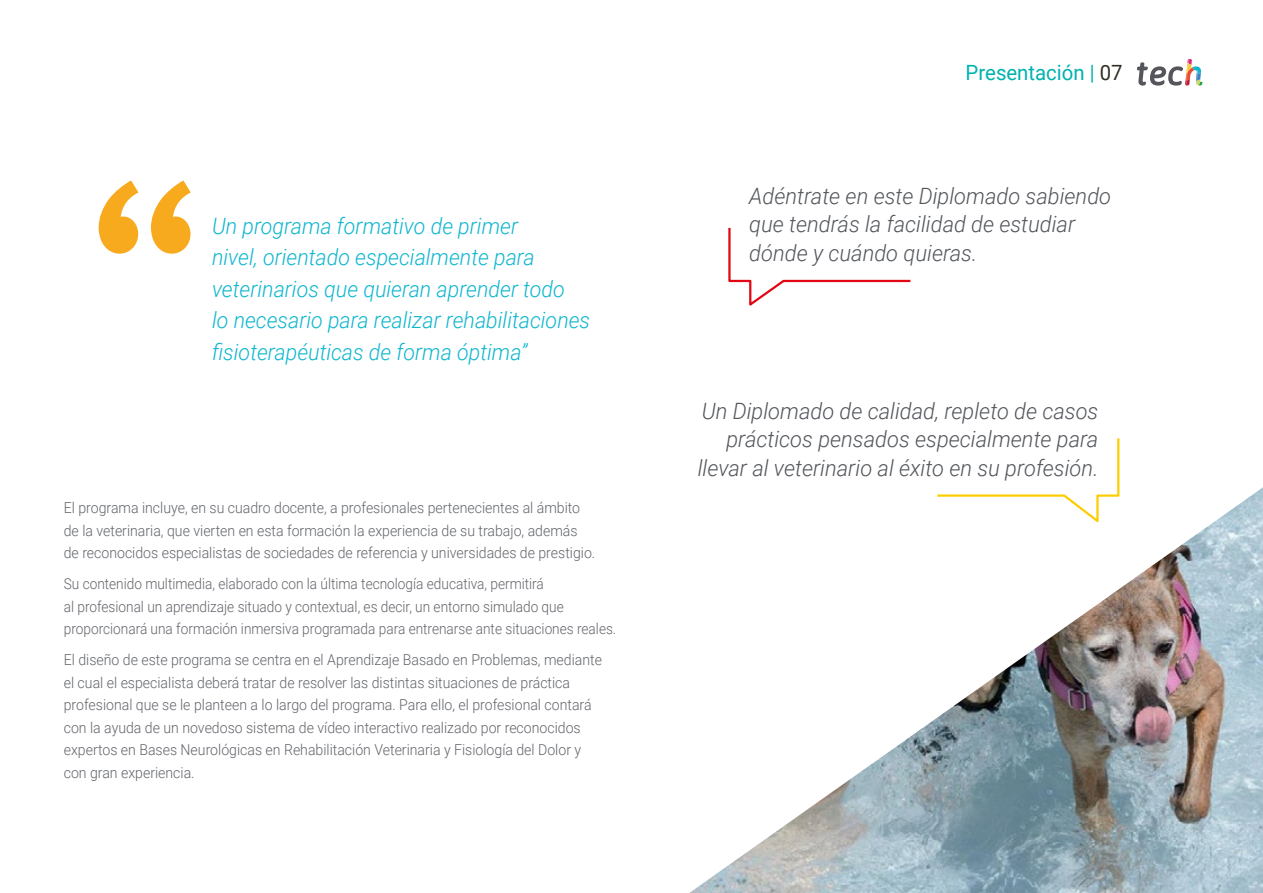
<style>
.page{position:relative;width:1263px;height:893px;background:#fff}
.page>*{position:absolute;margin:0;border:0;box-sizing:border-box;transform-origin:0 0}
.t1{font:italic 300 22.5px/28.5px "Roboto";color:#52555b;text-align:right}
.t2{font:italic 300 22.5px/31.5px "Roboto";color:#0fb6cf;scale:.95 1}
.t3{font:21px "Roboto";color:#00b2af}
.t4{font:300 15px/22.5px "Roboto";color:#61646a;scale:.94 1}
.t5{font:300 15px/22.5px "Roboto";color:#61646a;scale:.91 1}
.s1{color:#312e20}
</style>
<div class="page">
<svg style="left:99px;top:180px;width:92px;height:74px"></svg>
<svg style="left:1117px;top:438px;width:3px;height:49px"></svg>
<svg style="left:728px;top:227px;width:183px;height:79px"></svg>
<img style="left:689px;top:487px;width:574px;height:406px">
<svg style="left:1137px;top:59px;width:65px;height:27px"></svg>
<h1 class="t2" style="left:212px;top:209px;width:400px">Un programa formativo de primer<br>nivel, orientado especialmente para veterinarios que quieran aprender todo<br>lo necesario para realizar rehabilitaciones fisioterapéuticas de forma óptima”</h1>
<p class="t4" style="left:64px;top:496px;width:567px">El programa incluye, en su cuadro docente, a profesionales pertenecientes al ámbito de la veterinaria, que vierten en esta formación la experiencia de su trabajo, además de reconocidos especialistas de sociedades de referencia y universidades de prestigio.</p>
<p class="t5" style="left:64px;top:572px;width:608px">Su contenido multimedia, elaborado con la última tecnología educativa, permitirá<br>al profesional un aprendizaje situado y contextual, es decir, un entorno simulado que proporcionará una formación inmersiva programada para entrenarse ante situaciones reales.</p>
<p class="t4" style="left:64px;top:648px;width:574px">El diseño de este programa se centra en el Aprendizaje Basado en Problemas, mediante el cual el especialista deberá tratar de resolver las distintas situaciones de práctica profesional que se le planteen a lo largo del programa. Para ello, el profesional contará con la ayuda de un novedoso sistema de vídeo interactivo realizado por reconocidos expertos en Bases Neurológicas en Rehabilitación Veterinaria y Fisiología del Dolor y con gran experiencia.</p>
<h2 class="t3" style="left:966px;top:57px;width:159px">Presentación | <span class="s1">07</span></h2>
<h1 class="t1" style="left:749px;top:181px;width:363px;text-align:left">Adéntrate en este Diplomado sabiendo que tendrás la facilidad de estudiar dónde y cuándo quieras.</h1>
<h1 class="t1" style="left:698px;top:396px;width:402px">Un Diplomado de calidad, repleto de casos prácticos pensados especialmente para llevar al veterinario al éxito en su profesión.</h1>
</div>
